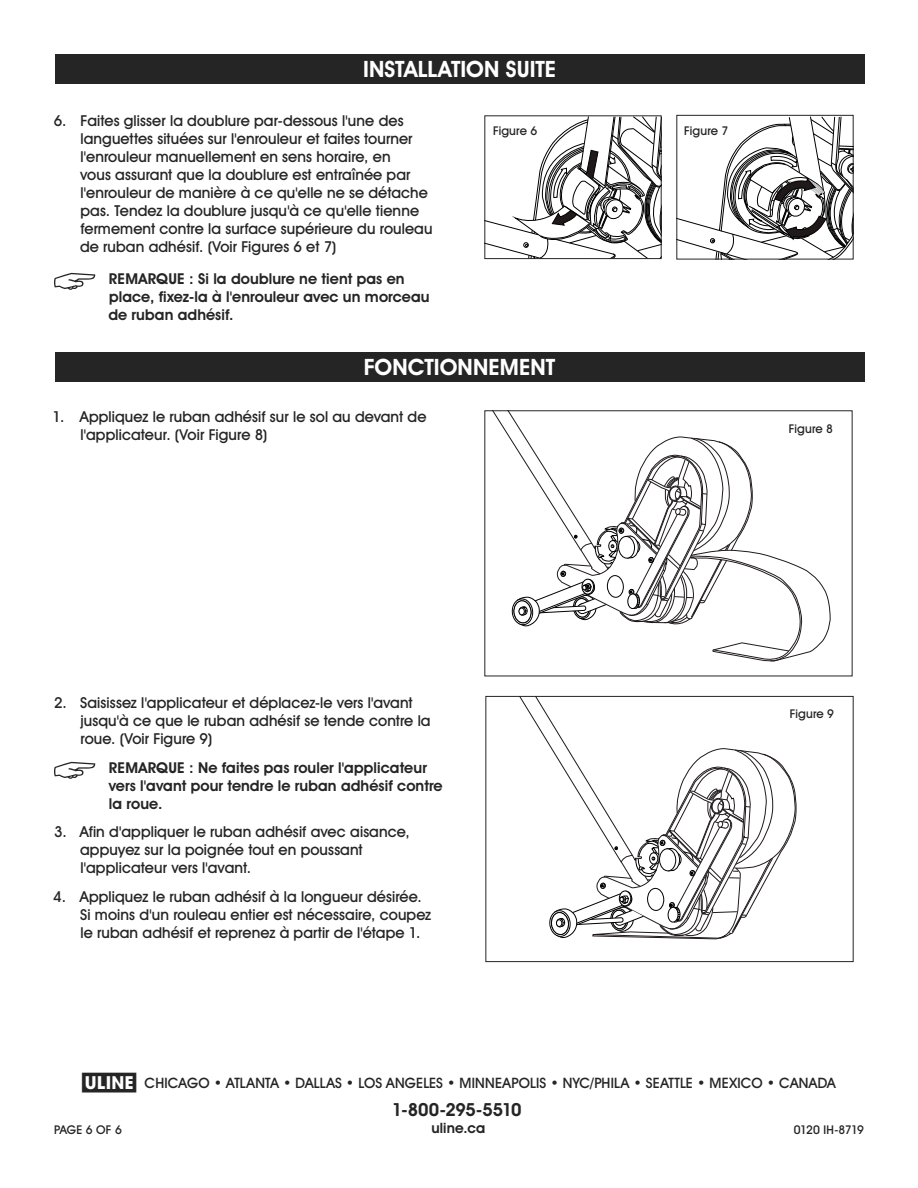
<style>
.page{position:relative;width:918px;height:1188px;background:#fff}
.page>*{position:absolute;margin:0;border:0;box-sizing:border-box;transform-origin:0 0}
.t1{font:700 22.5px "Uline Two Knine";letter-spacing:.005em;color:#fff}
.t2{font:700 18px "Uline Two Knine";letter-spacing:-.02em;color:#252525}
.t3{font:15px/18px "Uline Two Knine";letter-spacing:.005em;color:#252525}
.t4{font:700 15px/18px "Uline Two Knine";letter-spacing:.005em;color:#252525}
.t5{font:14.25px "Uline Two Knine";letter-spacing:.01em;color:#252525}
.t6{font:700 14.25px "Uline Two Knine";letter-spacing:.01em;color:#252525}
.t7{font:12px "Uline Two Knine";letter-spacing:.005em;color:#252525}
.t8{font:12px "Uline Two Knine";letter-spacing:-.05em;color:#252525}
.s1{font-size:18px}
</style>
<div class="page">
<div style="left:55px;top:54px;width:810px;height:30px;background:#252525"></div>
<div style="left:55px;top:352px;width:810px;height:30px;background:#252525"></div>
<svg style="left:493px;top:412px;width:338px;height:250px"></svg>
<svg style="left:486px;top:117px;width:174px;height:140px"></svg>
<div style="left:484px;top:115px;width:178px;height:144px;border:1px solid #252525"></div>
<svg style="left:677px;top:117px;width:177px;height:143px"></svg>
<div style="left:676px;top:115px;width:178px;height:144px;border:1px solid #252525"></div>
<svg style="left:520px;top:698px;width:277px;height:241px"></svg>
<div style="left:485px;top:696px;width:369px;height:266px;border:1px solid #252525"></div>
<svg style="left:54px;top:273px;width:41px;height:17px"></svg>
<svg style="left:54px;top:762px;width:41px;height:17px"></svg>
<h1 class="t1" style="left:363px;top:56px;width:195px">INSTALLATION SUITE</h1>
<p class="t3" style="left:80px;top:112px;width:354px;text-indent:-26px">6. Faites glisser la doublure par-dessous l'une des languettes situées sur l'enrouleur et faites tourner l'enrouleur manuellement en sens horaire, en<br>vous assurant que la doublure est entraînée par l'enrouleur de manière à ce qu'elle ne se détache pas. Tendez la doublure jusqu'à ce qu'elle tienne fermement contre la surface supérieure du rouleau de ruban adhésif. (Voir Figures 6 et 7)</p>
<p class="t4" style="left:108px;top:269px;width:323px">REMARQUE : Si la doublure ne tient pas en place, fixez-la à l'enrouleur avec un morceau de ruban adhésif.</p>
<p class="t7" style="left:493px;top:123px;width:46px">Figure 6</p>
<p class="t7" style="left:684px;top:123px;width:46px">Figure 7</p>
<h1 class="t1" style="left:364px;top:354px;width:193px">FONCTIONNEMENT</h1>
<p class="t3" style="left:80px;top:407px;width:348px;text-indent:-28px">1. Appliquez le ruban adhésif sur le sol au devant de l'applicateur. (Voir Figure 8)</p>
<p class="t3" style="left:80px;top:693px;width:352px;text-indent:-26px">2. Saisissez l'applicateur et déplacez-le vers l'avant jusqu'à ce que le ruban adhésif se tende contre la roue. (Voir Figure 9)</p>
<p class="t4" style="left:109px;top:758px;width:335px">REMARQUE : Ne faites pas rouler l'applicateur vers l'avant pour tendre le ruban adhésif contre la roue.</p>
<p class="t3" style="left:80px;top:823px;width:331px;text-indent:-26px">3. Afin d'appliquer le ruban adhésif avec aisance, appuyez sur la poignée tout en poussant l'applicateur vers l'avant.</p>
<p class="t3" style="left:80px;top:888px;width:353px;text-indent:-27px">4. Appliquez le ruban adhésif à la longueur désirée.<br>Si moins d'un rouleau entier est nécessaire, coupez le ruban adhésif et reprenez à partir de l'étape 1.</p>
<p class="t7" style="left:789px;top:421px;width:46px">Figure 8</p>
<p class="t7" style="left:790px;top:707px;width:46px">Figure 9</p>
<p class="t5" style="left:82px;top:1074px;width:755px"><span class="s1">π</span> CHICAGO • ATLANTA • DALLAS • LOS ANGELES • MINNEAPOLIS • NYC/PHILA • SEATTLE • MEXICO • CANADA</p>
<p class="t2" style="left:392px;top:1099px;width:131px">1-800-295-5510</p>
<p class="t6" style="left:431px;top:1120px;width:55px">uline.ca</p>
<p class="t7" style="left:54px;top:1122px;width:69px">PAGE 6 OF 6</p>
<p class="t8" style="left:794px;top:1122px;width:72px">0120 IH-8719</p>
</div>
